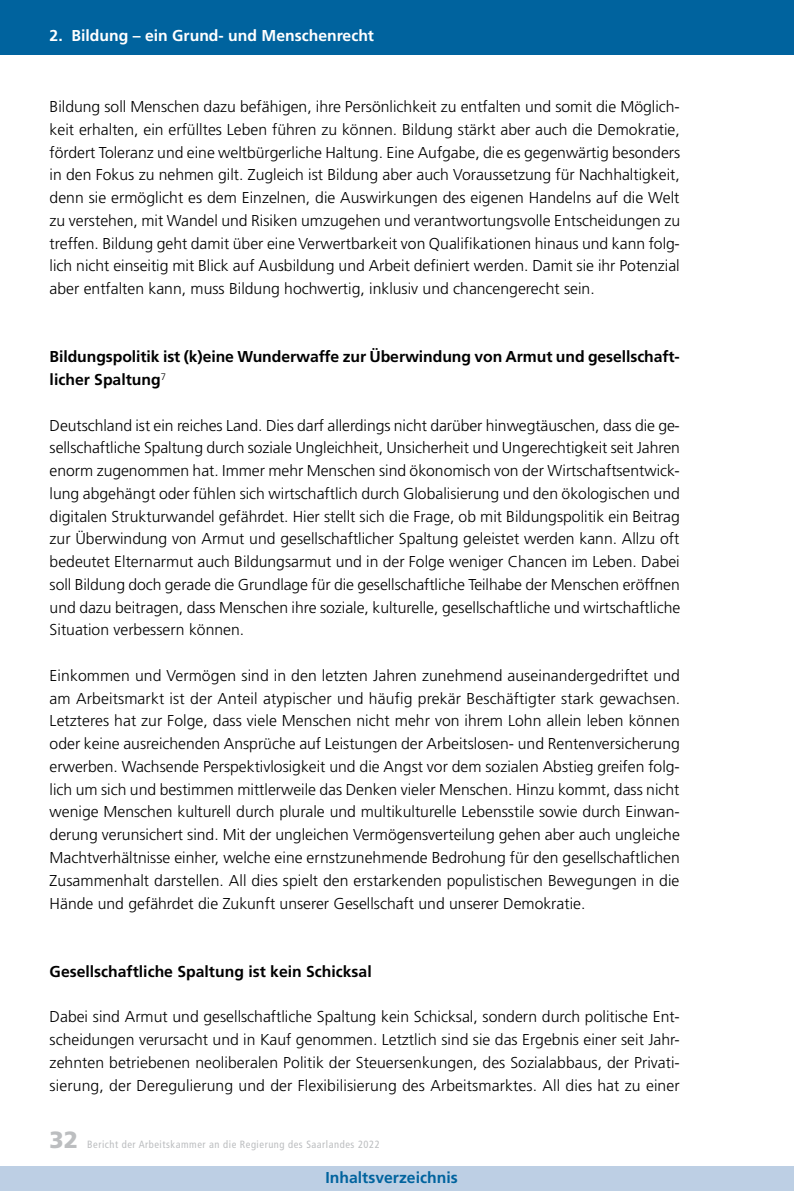
<style>
.page{position:relative;width:794px;height:1191px;background:#fff}
.page>*{position:absolute;margin:0;border:0;box-sizing:border-box;transform-origin:0 0}
.t1{font:900 23.45px "Frutiger";color:#bcbec0}
._05_Zwischenüberschr{font:300 15.75px/22.8px "Frutiger";color:#000;text-align:justify}
._04_Grundtext{font:300 15.75px/22.8px "Frutiger";color:#000;text-align:justify}
._05_Zwischenüberschr-2{font:700 15.75px/22.8px "Frutiger";letter-spacing:-.005em;color:#000}
.t2{font:700 15.75px "Frutiger";color:#fff}
.t3{font:700 15.75px "Frutiger";color:#00639e}
.t4{font:condensed 10.5px "Frutiger";letter-spacing:.05em;color:#bcbec0}
</style>
<div class="page">
<div style="left:0;top:0;width:794px;height:55px;background:#00639e"></div>
<div style="left:0;top:1166px;width:794px;height:25px;background:#bdcfe4"></div>
<p class="t2" style="left:50px;top:26px;width:326px">2. Bildung – ein Grund- und Menschenrecht</p>
<p class="_04_Grundtext" style="left:50px;top:95px;width:632px">Bildung soll Menschen dazu befähigen, ihre Persönlichkeit zu entfalten und somit die Möglich&shy;keit erhalten, ein erfülltes Leben führen zu können. Bildung stärkt aber auch die Demokratie, fördert Toleranz und eine weltbürgerliche Haltung. Eine Aufgabe, die es gegenwärtig besonders in den Fokus zu nehmen gilt. Zugleich ist Bildung aber auch Voraussetzung für Nachhaltigkeit, denn sie ermöglicht es dem Einzelnen, die Auswirkungen des eigenen Handelns auf die Welt zu verstehen, mit Wandel und Risiken umzugehen und verantwortungsvolle Entscheidungen zu treffen. Bildung geht damit über eine Verwertbarkeit von Qualifikationen hinaus und kann folg&shy;lich nicht einseitig mit Blick auf Ausbildung und Arbeit definiert werden. Damit sie ihr Potenzial aber entfalten kann, muss Bildung hochwertig, inklusiv und chancengerecht sein.</p>
<p class="_05_Zwischenüberschr-2" style="left:50px;top:345px;width:631px">Bildungspolitik ist (k)eine Wunderwaffe zur Überwindung von Armut und gesellschaft&shy;licher Spaltung<sup>7</sup></p>
<p class="_05_Zwischenüberschr" style="left:50px;top:414px;width:632px">Deutschland ist ein reiches Land. Dies darf allerdings nicht darüber hinwegtäuschen, dass die ge&shy;sellschaftliche Spaltung durch soziale Ungleichheit, Unsicherheit und Ungerechtigkeit seit Jahren enorm zugenommen hat. Immer mehr Menschen sind ökonomisch von der Wirtschaftsentwick&shy;lung abgehängt oder fühlen sich wirtschaftlich durch Globalisierung und den ökologischen und digitalen Strukturwandel gefährdet. Hier stellt sich die Frage, ob mit Bildungspolitik ein Beitrag zur Überwindung von Armut und gesellschaftlicher Spaltung geleistet werden kann. Allzu oft bedeutet Elternarmut auch Bildungsarmut und in der Folge weniger Chancen im Leben. Dabei soll Bildung doch gerade die Grundlage für die gesellschaftliche Teilhabe der Menschen eröffnen und dazu beitragen, dass Menschen ihre soziale, kulturelle, gesellschaftliche und wirtschaftliche Situation verbessern können.</p>
<p class="_05_Zwischenüberschr" style="left:50px;top:664px;width:632px">Einkommen und Vermögen sind in den letzten Jahren zunehmend auseinandergedriftet und am Arbeitsmarkt ist der Anteil atypischer und häufig prekär Beschäftigter stark gewachsen.<br>Letzteres hat zur Folge, dass viele Menschen nicht mehr von ihrem Lohn allein leben können oder keine ausreichenden Ansprüche auf Leistungen der Arbeitslosen- und Rentenversicherung erwerben. Wachsende Perspektivlosigkeit und die Angst vor dem sozialen Abstieg greifen folg&shy;lich um sich und bestimmen mittlerweile das Denken vieler Menschen. Hinzu kommt, dass nicht wenige Menschen kulturell durch plurale und multikulturelle Lebensstile sowie durch Einwan&shy;derung verunsichert sind. Mit der ungleichen Vermögensverteilung gehen aber auch ungleiche Machtverhältnisse einher, welche eine ernstzunehmende Bedrohung für den gesellschaftlichen Zusammenhalt darstellen. All dies spielt den erstarkenden populistischen Bewegungen in die Hände und gefährdet die Zukunft unserer Gesellschaft und unserer Demokratie.</p>
<p class="_05_Zwischenüberschr-2" style="left:50px;top:960px;width:324px">Gesellschaftliche Spaltung ist kein Schicksal</p>
<p class="_05_Zwischenüberschr" style="left:50px;top:1005px;width:631px">Dabei sind Armut und gesellschaftliche Spaltung kein Schicksal, sondern durch politische Ent&shy;scheidungen verursacht und in Kauf genommen. Letztlich sind sie das Ergebnis einer seit Jahr&shy;zehnten betriebenen neoliberalen Politik der Steuersenkungen, des Sozialabbaus, der Privati&shy;sierung, der Deregulierung und der Flexibilisierung des Arbeitsmarktes. All dies hat zu einer</p>
<h1 class="t1" style="left:49px;top:1125px;width:30px">32</h1>
<p class="t4" style="left:87px;top:1137px;width:294px">Bericht der Arbeitskammer an die Regierung des Saarlandes 2022</p>
<p class="t3" style="left:325px;top:1168px;width:134px">Inhaltsverzeichnis</p>
</div>
